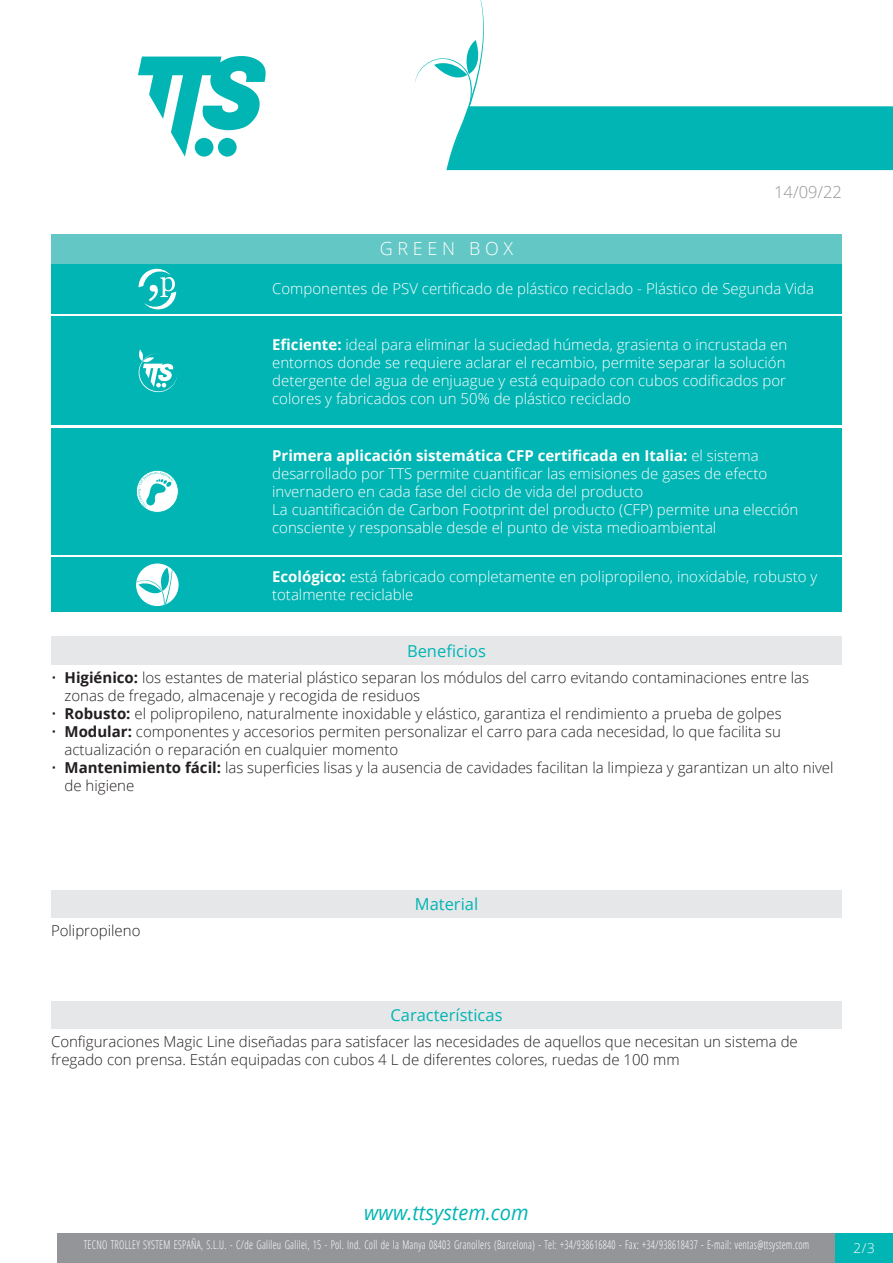
<style>
.page{position:relative;width:893px;height:1263px;background:#fff}
.page>*{position:absolute;margin:0;border:0;box-sizing:border-box;transform-origin:0 0}
.t1{font:italic 20.85px "Open Sans";color:#00b5b3;scale:.96 1}
.t2{font:300 18px "Open Sans";color:#fff}
.t3{font:16.5px "Open Sans";color:#00b5b3}
.t4{font:300 16.5px "Open Sans";color:#939598}
.t5{font:300 15px/18px "Open Sans";color:#fff}
.t6{font:300 15px/18px "Open Sans";color:#231f20}
.t7{font:300 13.5px "Open Sans";color:#fff}
.t8{font:300 12px "Open Sans Condensed";letter-spacing:.025em;color:#fff;scale:.85 1}
.s1{font-weight:700}
</style>
<div class="page">
<svg style="left:138px;top:56px;width:128px;height:101px"></svg>
<div style="left:57px;top:1233px;width:779px;height:30px;background:#939598"></div>
<div style="left:836px;top:1233px;width:57px;height:30px;background:#00b5b3"></div>
<svg style="left:415px;top:0;width:478px;height:170px"></svg>
<div style="left:51px;top:234px;width:791px;height:30px;background:#63c7c6"></div>
<div style="left:51px;top:264px;width:213px;height:49px;background:#00b5b3"></div>
<svg style="left:138px;top:268px;width:38px;height:42px"></svg>
<div style="left:264px;top:264px;width:578px;height:49px;background:#00b5b3"></div>
<div style="left:51px;top:317px;width:213px;height:108px;background:#00b5b3"></div>
<svg style="left:138px;top:350px;width:40px;height:42px"></svg>
<div style="left:264px;top:317px;width:578px;height:108px;background:#00b5b3"></div>
<div style="left:51px;top:428px;width:213px;height:126px;background:#00b5b3"></div>
<svg style="left:136px;top:470px;width:42px;height:42px"></svg>
<div style="left:136px;top:470px;width:43px;height:43px;border:1px solid #00b5b3;border-radius:50%"></div>
<svg style="left:138px;top:472px;width:35px;height:36px"></svg>
<div style="left:264px;top:428px;width:578px;height:126px;background:#00b5b3"></div>
<div style="left:51px;top:558px;width:213px;height:54px;background:#00b5b3"></div>
<svg style="left:136px;top:563px;width:43px;height:43px"></svg>
<div style="left:264px;top:558px;width:578px;height:54px;background:#00b5b3"></div>
<div style="left:51px;top:636px;width:791px;height:28px;background:#e6e7e9"></div>
<div style="left:51px;top:890px;width:791px;height:28px;background:#e6e7e9"></div>
<div style="left:51px;top:1001px;width:791px;height:28px;background:#e6e7e9"></div>
<p class="t4" style="left:774px;top:180px;width:69px">14/09/22</p>
<p class="t2" style="left:380px;top:236px;width:135px">G R E E N B O X</p>
<p class="t5" style="left:272px;top:280px;width:543px">Componentes de PSV certificado de plástico reciclado - Plástico de Segunda Vida</p>
<p class="t5" style="left:272px;top:335px;width:517px;text-align:justify"><span class="s1">Eficiente:</span> ideal para eliminar la suciedad húmeda, grasienta o incrustada en entornos donde se requiere aclarar el recambio, permite separar la solución detergente del agua de enjuague y está equipado con cubos codificados por colores y fabricados con un 50% de plástico reciclado</p>
<p class="t5" style="left:272px;top:446px;width:528px"><span class="s1">Primera aplicación sistemática CFP certificada en Italia:</span> el sistema desarrollado por TTS permite cuantificar las emisiones de gases de efecto invernadero en cada fase del ciclo de vida del producto<br>La cuantificación de Carbon Footprint del producto (CFP) permite una elección consciente y responsable desde el punto de vista medioambiental</p>
<p class="t5" style="left:272px;top:567px;width:547px"><span class="s1">Ecológico:</span> está fabricado completamente en polipropileno, inoxidable, robusto y totalmente reciclable</p>
<p class="t3" style="left:407px;top:639px;width:80px">Beneficios</p>
<p class="t6" style="left:65px;top:668px;width:746px;text-indent:-14px">• <span class="s1">Higiénico:</span> los estantes de material plástico separan los módulos del carro evitando contaminaciones entre las zonas de fregado, almacenaje y recogida de residuos</p>
<p class="t6" style="left:51px;top:704px;width:732px">• <span class="s1">Robusto:</span> el polipropileno, naturalmente inoxidable y elástico, garantiza el rendimiento a prueba de golpes</p>
<p class="t6" style="left:65px;top:722px;width:718px;text-indent:-14px">• <span class="s1">Modular:</span> componentes y accesorios permiten personalizar el carro para cada necesidad, lo que facilita su actualización o reparación en cualquier momento</p>
<p class="t6" style="left:65px;top:758px;width:771px;text-indent:-14px">• <span class="s1">Mantenimiento fácil:</span> las superficies lisas y la ausencia de cavidades facilitan la limpieza y garantizan un alto nivel de higiene</p>
<p class="t6" style="left:51px;top:921px;width:91px">Polipropileno</p>
<p class="t3" style="left:415px;top:893px;width:65px">Material</p>
<p class="t3" style="left:390px;top:1004px;width:114px">Características</p>
<p class="t6" style="left:51px;top:1032px;width:748px">Configuraciones Magic Line diseñadas para satisfacer las necesidades de aquellos que necesitan un sistema de fregado con prensa. Están equipadas con cubos 4 L de diferentes colores, ruedas de 100 mm</p>
<h1 class="t1" style="left:364px;top:1198px;width:173px">www.ttsystem.com</h1>
<p class="t8" style="left:84px;top:1236px;width:855px">TECNO TROLLEY SYSTEM ESPAÑA, S.L.U. - C/de Galileu Galilei, 15 - Pol. Ind. Coll de la Manya 08403 Granollers (Barcelona) - Tel: +34/938616840 - Fax: +34/938618437 - E-mail: ventas@ttsystem.com</p>
<p class="t7" style="left:854px;top:1239px;width:23px">2/3</p>
</div>
